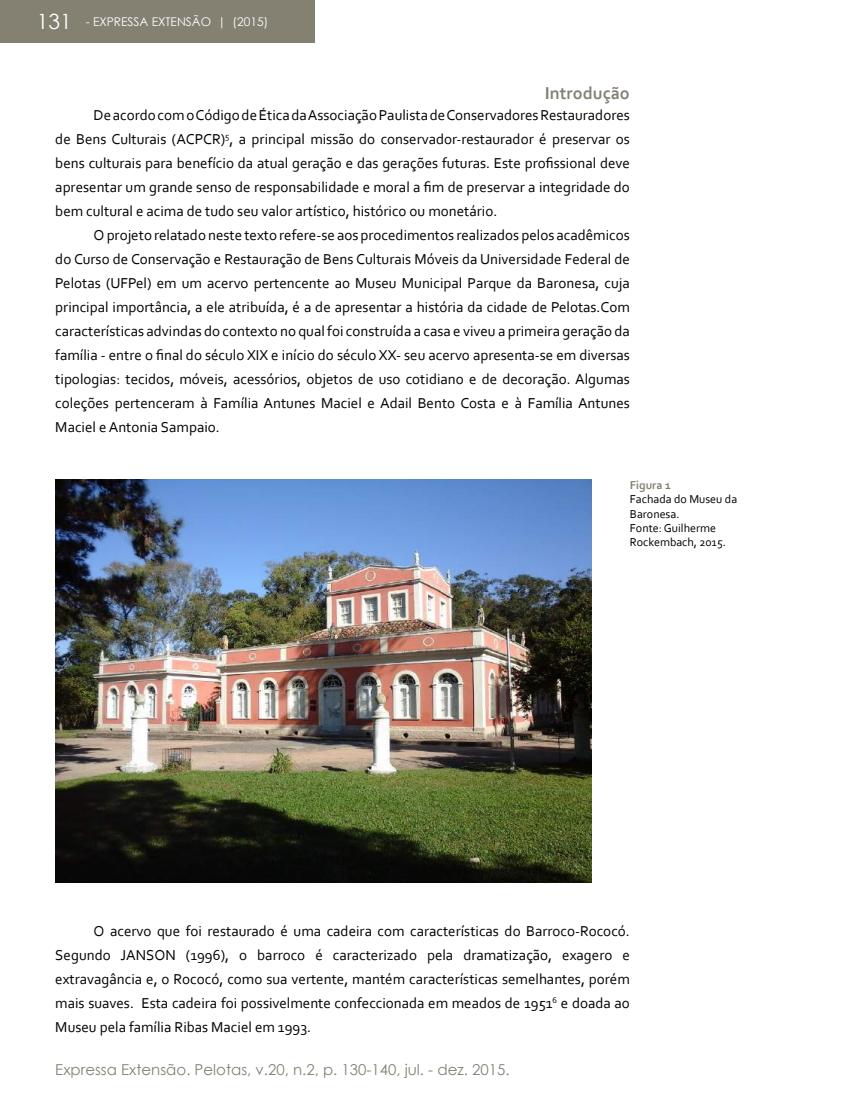
<style>
.page{position:relative;width:864px;height:1098px;background:#fff}
.page>*{position:absolute;margin:0;border:0;box-sizing:border-box;transform-origin:0 0}
.t1{font:21px "Century Gothic";color:#fff}
.t2{font:700 18px "Corbel";color:#848172}
.t3{font:15px/24px "Corbel";color:#000;text-align:justify}
.t4{font:15px "Century Gothic";color:#848172}
.t5{font:12px/14.4px "Corbel";color:#000}
.t6{font:12px "Century Gothic";color:#fff}
.t7{font:700 12px "Corbel";color:#848172}
</style>
<div class="page">
<div style="left:0;top:0;width:314px;height:42px;background:#848172"></div>
<img style="left:55px;top:479px;width:536px;height:402px">
<h1 class="t1" style="left:37px;top:6px;width:36px">131</h1>
<p class="t6" style="left:86px;top:13px;width:184px">- EXPRESSA EXTENSÃO | (2015)</p>
<p class="t2" style="left:544px;top:81px;width:87px">Introdução</p>
<p class="t3" style="left:55px;top:102px;width:576px;text-indent:38px">De acordo com o Código de Ética da Associação Paulista de Conservadores Restauradores de Bens Culturais (ACPCR)<sup>5</sup>, a principal missão do conservador-restaurador é preservar os bens culturais para benefício da atual geração e das gerações futuras. Este profissional deve apresentar um grande senso de responsabilidade e moral a fim de preservar a integridade do bem cultural e acima de tudo seu valor artístico, histórico ou monetário.</p>
<p class="t3" style="left:55px;top:222px;width:576px;text-indent:38px">O projeto relatado neste texto refere-se aos procedimentos realizados pelos acadêmicos do Curso de Conservação e Restauração de Bens Culturais Móveis da Universidade Federal de Pelotas (UFPel) em um acervo pertencente ao Museu Municipal Parque da Baronesa, cuja principal importância, a ele atribuída, é a de apresentar a história da cidade de Pelotas.Com características advindas do contexto no qual foi construída a casa e viveu a primeira geração da família - entre o final do século XIX e início do século XX- seu acervo apresenta-se em diversas tipologias: tecidos, móveis, acessórios, objetos de uso cotidiano e de decoração. Algumas coleções pertenceram à Família Antunes Maciel e Adail Bento Costa e à Família Antunes Maciel e Antonia Sampaio.</p>
<p class="t7" style="left:629px;top:477px;width:43px">Figura 1</p>
<p class="t5" style="left:629px;top:491px;width:109px">Fachada do Museu da<br>Baronesa.<br>Fonte: Guilherme<br>Rockembach, 2015.</p>
<p class="t3" style="left:55px;top:918px;width:576px;text-indent:38px">O acervo que foi restaurado é uma cadeira com características do Barroco-Rococó.<br>Segundo JANSON (1996), o barroco é caracterizado pela dramatização, exagero e extravagância e, o Rococó, como sua vertente, mantém características semelhantes, porém mais suaves. Esta cadeira foi possivelmente confeccionada em meados de 1951<sup>6</sup> e doada ao Museu pela família Ribas Maciel em 1993.</p>
<p class="t4" style="left:55px;top:1058px;width:455px">Expressa Extensão. Pelotas, v.20, n.2, p. 130-140, jul. - dez. 2015.</p>
</div>
